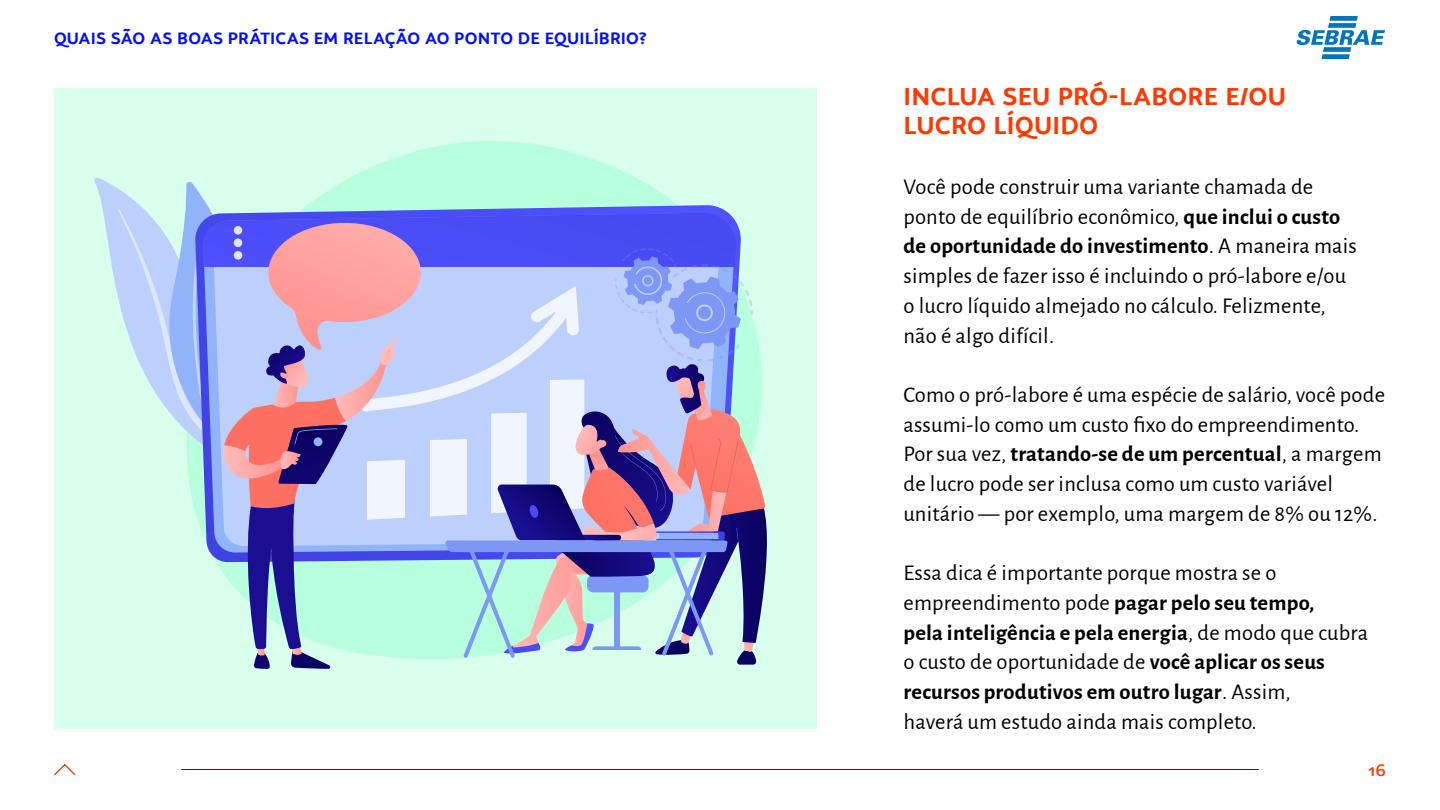
<style>
.page{position:relative;width:1440px;height:810px;background:#fff}
.page>*{position:absolute;margin:0;border:0;box-sizing:border-box;transform-origin:0 0}
.t1{font:700 24.75px/29.7px "Campuni";letter-spacing:.01em;color:#ff3800}
.t2{font:22.5px/29.7px "Alegreya Sans";letter-spacing:.01em;color:#000}
.t3{font:700 16.5px "Campuni";letter-spacing:.01em;color:#000fff}
.t4{font:500 16.5px "Campuni";color:#ff3800}
.s1{font-weight:700}
</style>
<div class="page">
<svg style="left:54px;top:763px;width:22px;height:13px"></svg>
<svg style="left:1297px;top:16px;width:88px;height:43px"></svg>
<div style="left:54px;top:89px;width:763px;height:640px;background:#d9ffed"></div>
<svg style="left:345px;top:141px;width:296px;height:40px;fill:#b8ffdd"></svg>
<svg style="left:94px;top:177px;width:24px;height:119px"></svg>
<svg style="left:118px;top:181px;width:649px;height:488px"></svg>
<hr style="left:181px;top:769px;width:1078px;height:1px;background:#000fff">
<p class="t3" style="left:54px;top:28px;width:594px">QUAIS SÃO AS BOAS PRÁTICAS EM RELAÇÃO AO PONTO DE EQUILÍBRIO?</p>
<p class="t1" style="left:903px;top:81px;width:384px">INCLUA SEU PRÓ-LABORE E/OU<br>LUCRO LÍQUIDO</p>
<p class="t2" style="left:903px;top:171px;width:455px">Você pode construir uma variante chamada de ponto de equilíbrio econômico, <span class="s1">que inclui o custo de oportunidade do investimento</span>. A maneira mais simples de fazer isso é incluindo o pró-labore e/ou o lucro líquido almejado no cálculo. Felizmente, não é algo difícil.</p>
<p class="t2" style="left:903px;top:379px;width:483px">Como o pró-labore é uma espécie de salário, você pode assumi-lo como um custo fixo do empreendimento.<br>Por sua vez, <span class="s1">tratando-se de um percentual</span>, a margem de lucro pode ser inclusa como um custo variável unitário — por exemplo, uma margem de 8% ou 12%.</p>
<p class="t2" style="left:903px;top:557px;width:466px">Essa dica é importante porque mostra se o empreendimento pode <span class="s1">pagar pelo seu tempo,<br>pela inteligência e pela energia</span>, de modo que cubra o custo de oportunidade de <span class="s1">você aplicar os seus recursos produtivos em outro lugar</span>. Assim,<br>haverá um estudo ainda mais completo.</p>
<p class="t4" style="left:1368px;top:760px;width:19px">16</p>
</div>
